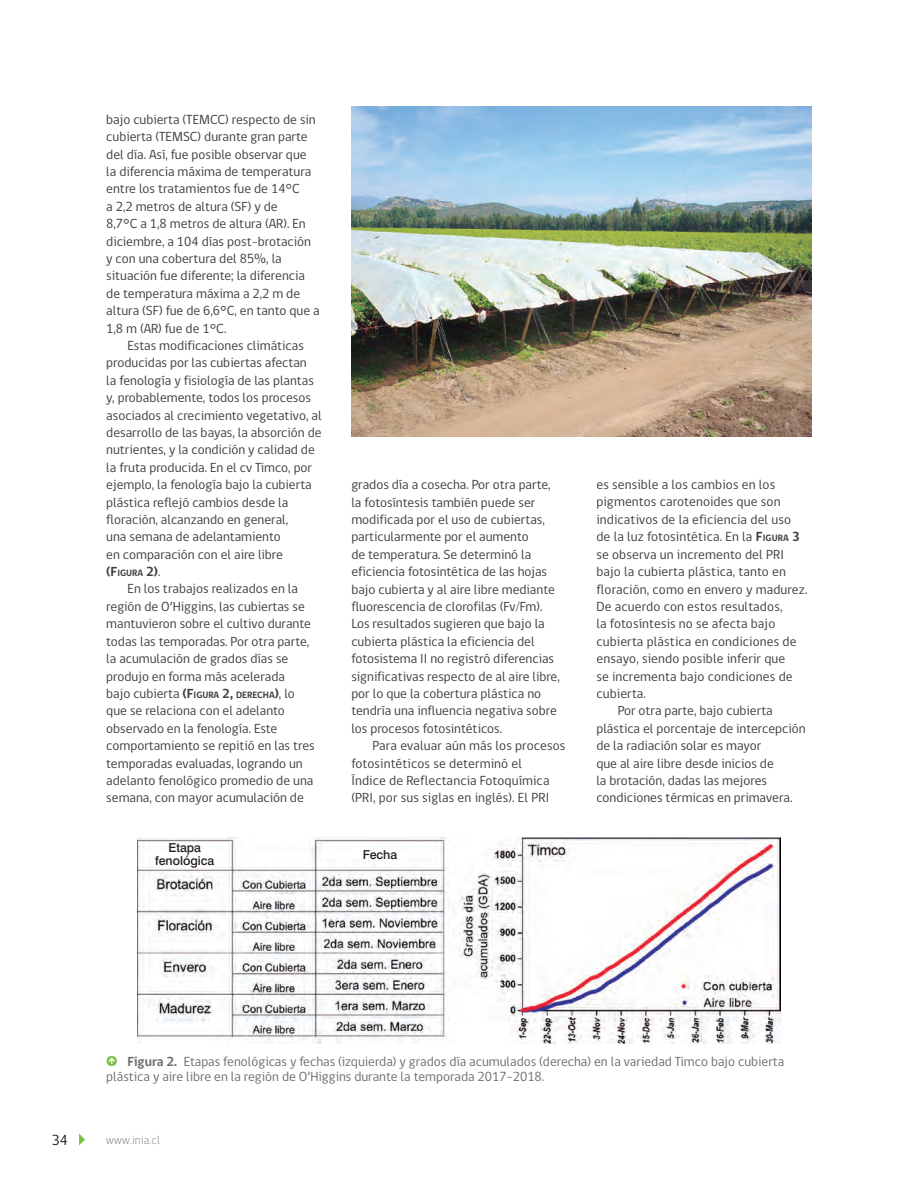
<style>
.page{position:relative;width:918px;height:1188px;background:#fff}
.page>*{position:absolute;margin:0;border:0;box-sizing:border-box;transform-origin:0 0}
.t1{font:15px "gob CL";color:#231f20}
.TXTGRAL_texto{font:13.5px/17.4px "gob CL";color:#3e3e3f}
.FIGURAS_texto{font:13.5px/15px "gob CL";color:#6c6d70}
.INDICE_autor{font:500 12.3px/12.8px "Swiss 721 BT";color:#231f20;text-align:center}
.t2{font:300 12px "gob CL";letter-spacing:.01em;color:#808285}
.TXTGRAL_texto-2{font:700 9.45px "gob CL";color:#3e3e3f}
.s1{font-size:13.5px}
.s2{font-weight:400;font-size:13.5px}
.s3{font-weight:700}
.s4{font-weight:700;font-size:9.45px}
.s5{font-family:"Klavika Arrows";font-weight:700;font-size:15px;color:#79c142}
</style>
<div class="page">
<svg style="left:79px;top:1134px;width:6px;height:12px"></svg>
<img style="left:137px;top:837px;width:644px;height:206px">
<img style="left:351px;top:106px;width:461px;height:331px">
<p class="TXTGRAL_texto" style="left:106px;top:111px;width:215px">bajo cubierta (TEMCC) respecto de sin cubierta (TEMSC) durante gran parte del día. Así, fue posible observar que la diferencia máxima de temperatura entre los tratamientos fue de 14°C<br>a 2,2 metros de altura (SF) y de<br>8,7°C a 1,8 metros de altura (AR). En diciembre, a 104 días post-brotación y con una cobertura del 85%, la situación fue diferente; la diferencia de temperatura máxima a 2,2 m de altura (SF) fue de 6,6°C, en tanto que a 1,8 m (AR) fue de 1°C.</p>
<p class="TXTGRAL_texto" style="left:106px;top:337px;width:217px;text-indent:21px">Estas modificaciones climáticas producidas por las cubiertas afectan<br>la fenología y fisiología de las plantas y, probablemente, todos los procesos asociados al crecimiento vegetativo, al desarrollo de las bayas, la absorción de nutrientes, y la condición y calidad de la fruta producida. En el cv Timco, por ejemplo, la fenología bajo la cubierta plástica reflejó cambios desde la floración, alcanzando en general,<br>una semana de adelantamiento<br>en comparación con el aire libre</p>
<p class="TXTGRAL_texto-2" style="left:106px;top:566px;width:56px"><span class="s1">(F</span>IGURA <span class="s1">2)</span><span class="s2">.</span></p>
<p class="TXTGRAL_texto" style="left:106px;top:581px;width:210px;text-indent:21px">En los trabajos realizados en la región de O’Higgins, las cubiertas se mantuvieron sobre el cultivo durante todas las temporadas. Por otra parte, la acumulación de grados días se produjo en forma más acelerada<br>bajo cubierta <span class="s3">(F</span><span class="s4">IGURA</span> <span class="s3">2,</span> <span class="s4">DERECHA</span><span class="s3">)</span>, lo que se relaciona con el adelanto observado en la fenología. Este comportamiento se repitió en las tres temporadas evaluadas, logrando un adelanto fenológico promedio de una semana, con mayor acumulación de</p>
<p class="TXTGRAL_texto" style="left:351px;top:476px;width:210px">grados día a cosecha. Por otra parte, la fotosíntesis también puede ser modificada por el uso de cubiertas, particularmente por el aumento<br>de temperatura. Se determinó la eficiencia fotosintética de las hojas bajo cubierta y al aire libre mediante fluorescencia de clorofilas (Fv/Fm).<br>Los resultados sugieren que bajo la cubierta plástica la eficiencia del fotosistema II no registró diferencias significativas respecto de al aire libre, por lo que la cobertura plástica no tendría una influencia negativa sobre los procesos fotosintéticos.</p>
<p class="TXTGRAL_texto" style="left:351px;top:737px;width:216px;text-indent:21px">Para evaluar aún más los procesos fotosintéticos se determinó el<br>Índice de Reflectancia Fotoquímica (PRI, por sus siglas en inglés). El PRI</p>
<p class="INDICE_autor" style="left:155px;top:841px;width:61px">Etapa fenológica</p>
<p class="INDICE_autor" style="left:363px;top:848px;width:36px">Fecha</p>
<p class="TXTGRAL_texto" style="left:596px;top:476px;width:213px">es sensible a los cambios en los pigmentos carotenoides que son indicativos de la eficiencia del uso de la luz fotosintética. En la <span class="s3">F</span><span class="s4">IGURA</span> <span class="s3">3 </span>se observa un incremento del PRI bajo la cubierta plástica, tanto en floración, como en envero y madurez.<br>De acuerdo con estos resultados,<br>la fotosíntesis no se afecta bajo cubierta plástica en condiciones de ensayo, siendo posible inferir que<br>se incrementa bajo condiciones de cubierta.</p>
<p class="TXTGRAL_texto" style="left:596px;top:702px;width:211px;text-indent:21px">Por otra parte, bajo cubierta plástica el porcentaje de intercepción de la radiación solar es mayor<br>que al aire libre desde inicios de<br>la brotación, dadas las mejores condiciones térmicas en primavera.</p>
<p class="FIGURAS_texto" style="left:106px;top:1054px;width:680px"><span class="s5">W</span> <span class="s3">Figura 2.</span> Etapas fenológicas y fechas (izquierda) y grados día acumulados (derecha) en la variedad Timco bajo cubierta plástica y aire libre en la región de O’Higgins durante la temporada 2017-2018.</p>
<p class="t1" style="left:52px;top:1130px;width:18px">34</p>
<p class="t2" style="left:106px;top:1132px;width:55px">www.inia.cl</p>
</div>
